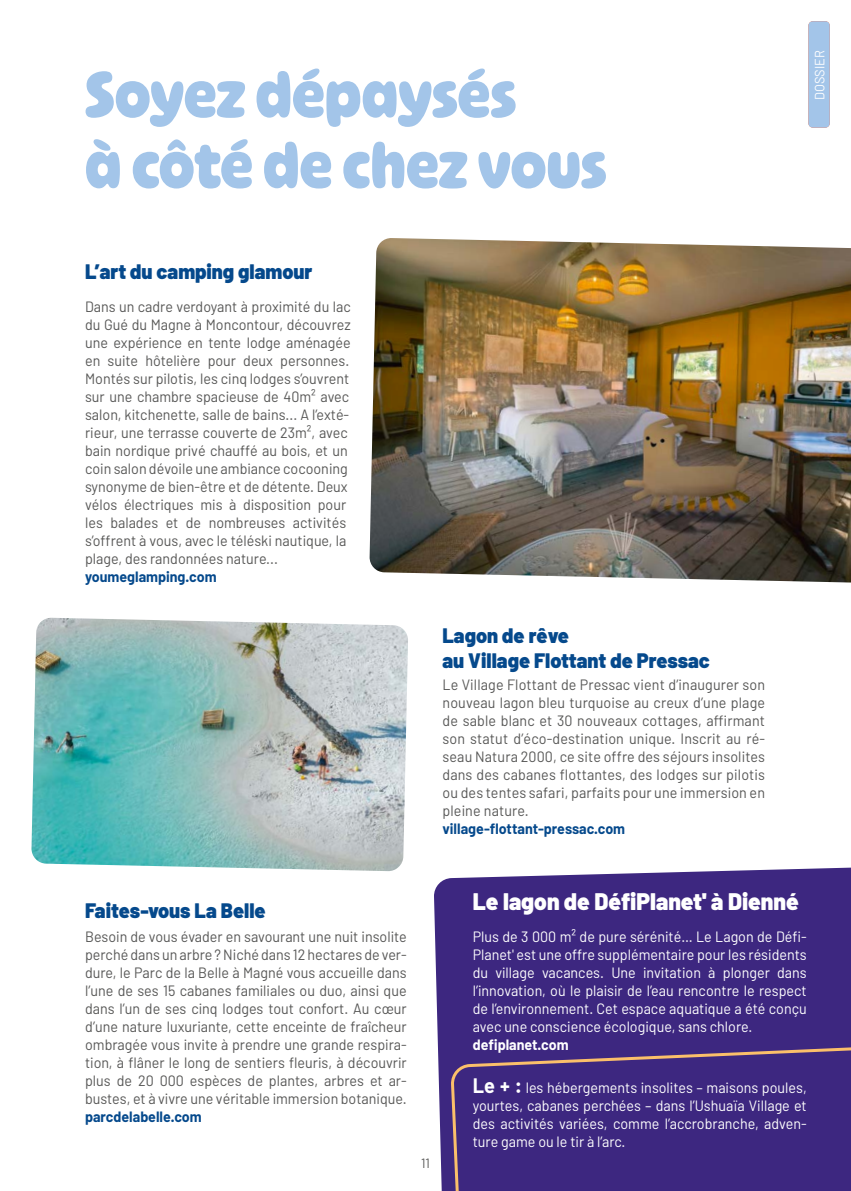
<style>
.page{position:relative;width:851px;height:1191px;background:#fff}
.page>*{position:absolute;margin:0;border:0;box-sizing:border-box;transform-origin:0 0}
.t1{font:300 70.65px/70.7px "Ohno Softie Var";color:#a3c5e9;scale:.95 1}
.t2{font:900 24px "Barlow";color:#fff;scale:.95 1}
.t3{font:900 21px/25.2px "Barlow";color:#05498c;scale:.95 1}
.t4{font:15px/18px "Barlow";color:#575756;text-align:justify;scale:.95 1}
.t5{font:15px/18px "Barlow";color:#fff;text-align:justify;scale:.95 1}
.t6{font:700 15px "Barlow";color:#05498c;scale:.95 1}
.t7{font:700 15px "Barlow";color:#fff;scale:.95 1}
.t8{font:13.5px "Barlow";color:#fff;scale:.95 1}
.t9{font:13.5px "Barlow";color:#575756;scale:.95 1}
.s1{font-weight:700;font-size:21px}
</style>
<div class="page">
<img style="left:369px;top:238px;width:481px;height:345px">
<svg style="left:31px;top:617px;width:377px;height:255px;background:#96bebd"></svg>
<div style="left:434px;top:867px;width:416px;height:324px;background:#3d2780"></div>
<div style="left:452px;top:1047px;width:398px;height:144px;background:#3d2780"></div>
<div style="left:808px;top:21px;width:21px;height:107px;background:#a3c5e9;border-radius:4px"></div>
<h1 class="t1" style="left:85px;top:58px;width:550px">Soyez dépaysés<br>à côté de chez vous</h1>
<p class="t8" style="left:811px;top:100px;width:54px;rotate:-90deg">DOSSIER</p>
<p class="t8" style="left:811px;top:86px;width:25px;rotate:-90deg">XXX</p>
<h3 class="t3" style="left:85px;top:258px;width:241px">L’art du camping glamour</h3>
<p class="t4" style="left:85px;top:297px;width:281px;text-align:left">Dans un cadre verdoyant à proximité du lac du Gué du Magne à Moncontour, découvrez une expérience en tente lodge aménagée en suite hôtelière pour deux personnes.<br>Montés sur pilotis, les cinq lodges s’ouvrent sur une chambre spacieuse de 40m² avec salon, kitchenette, salle de bains... A l’exté&shy;rieur, une terrasse couverte de 23m², avec bain nordique privé chauffé au bois, et un coin salon dévoile une ambiance cocooning synonyme de bien-être et de détente. Deux vélos électriques mis à disposition pour les balades et de nombreuses activités s’offrent à vous, avec le téléski nautique, la plage, des randonnées nature...</p>
<p class="t6" style="left:85px;top:567px;width:140px">youmeglamping.com</p>
<h3 class="t3" style="left:442px;top:623px;width:283px">Lagon de rêve<br>au Village Flottant de Pressac</h3>
<p class="t4" style="left:442px;top:675px;width:341px">Le Village Flottant de Pressac vient d’inaugurer son nouveau lagon bleu turquoise au creux d’une plage de sable blanc et 30 nouveaux cottages, affirmant son statut d’éco-destination unique. Inscrit au ré&shy;seau Natura 2000, ce site offre des séjours insolites dans des cabanes flottantes, des lodges sur pilotis ou des tentes safari, parfaits pour une immersion en pleine nature.</p>
<p class="t6" style="left:442px;top:819px;width:194px">village-flottant-pressac.com</p>
<h3 class="t3" style="left:85px;top:897px;width:192px">Faites-vous La Belle</h3>
<p class="t4" style="left:85px;top:927px;width:340px">Besoin de vous évader en savourant une nuit insolite perché dans un arbre ? Niché dans 12 hectares de ver&shy;dure, le Parc de la Belle à Magné vous accueille dans l’une de ses 15 cabanes familiales ou duo, ainsi que dans l’un de ses cinq lodges tout confort. Au cœur d’une nature luxuriante, cette enceinte de fraîcheur ombragée vous invite à prendre une grande respira&shy;tion, à flâner le long de sentiers fleuris, à découvrir plus de 20 000 espèces de plantes, arbres et ar&shy;bustes, et à vivre une véritable immersion botanique.</p>
<p class="t6" style="left:85px;top:1107px;width:124px">parcdelabelle.com</p>
<p class="t9" style="left:421px;top:1155px;width:11px">11</p>
<h2 class="t2" style="left:472px;top:886px;width:345px">Le lagon de DéfiPlanet' à Dienné</h2>
<p class="t5" style="left:472px;top:927px;width:353px">Plus de 3 000 m² de pure sérénité… Le Lagon de Défi-Planet' est une offre supplémentaire pour les résidents du village vacances. Une invitation à plonger dans l’innovation, où le plaisir de l’eau rencontre le respect de l’environnement. Cet espace aquatique a été conçu avec une conscience écologique, sans chlore.</p>
<p class="t7" style="left:472px;top:1035px;width:102px">defiplanet.com</p>
<p class="t5" style="left:472px;top:1078px;width:353px"><span class="s1">Le + :</span> les hébergements insolites – maisons poules, yourtes, cabanes perchées – dans l’Ushuaïa Village et des activités variées, comme l’accrobranche, adven&shy;ture game ou le tir à l’arc.</p>
</div>
